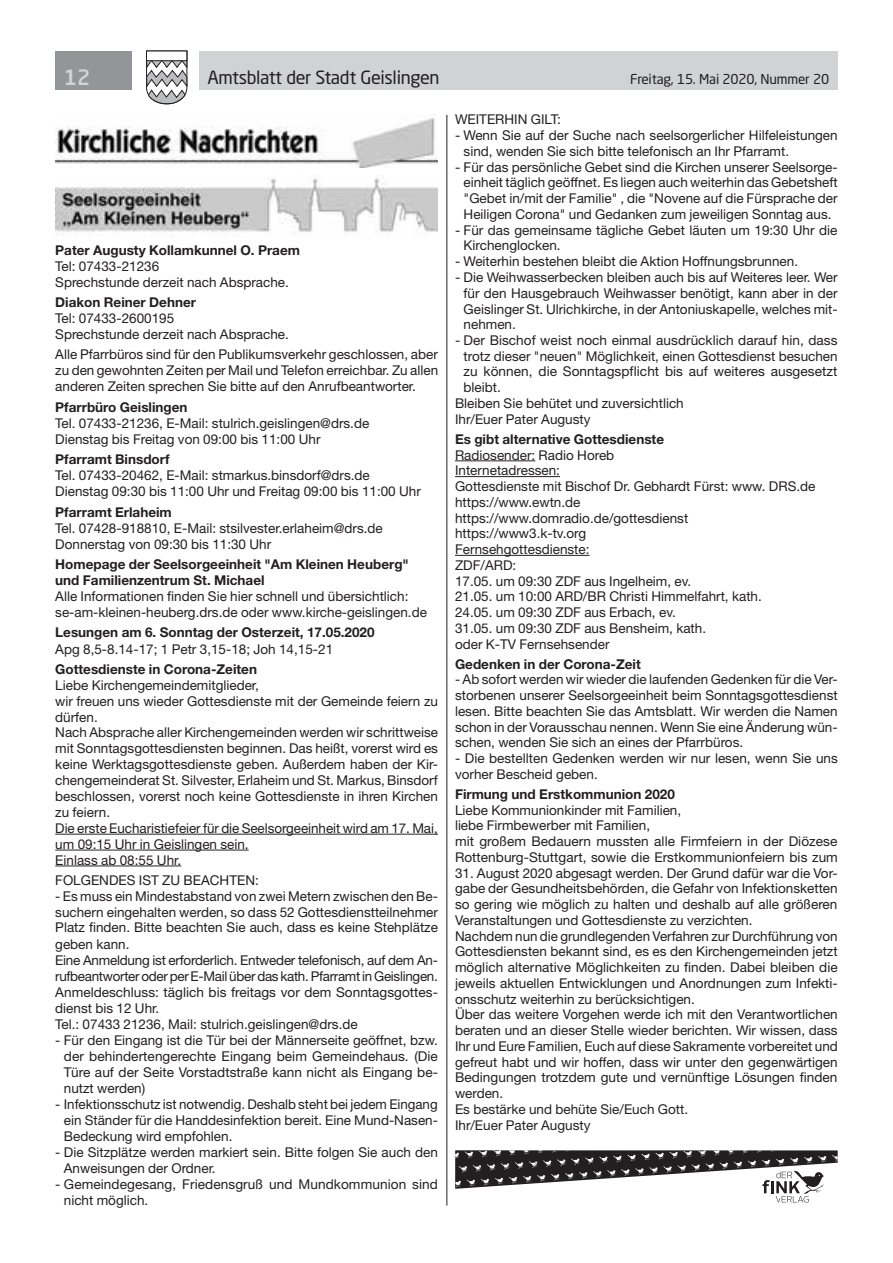
<style>
.page{position:relative;width:893px;height:1263px;background:#fff}
.page>*{position:absolute;margin:0;border:0;box-sizing:border-box;transform-origin:0 0}
.t1{font:500 21px "Neo Sans Std";color:#d1d2d4}
.t2{font:18px "Neo Sans Std";letter-spacing:-.02em;color:#231f20}
.t3{font:13.5px/15.8px "Helvetica Neue LT Std";color:#231f20}
.t4{font:700 13.5px/16px "Helvetica Neue LT Std";color:#231f20}
.t5{font:13.5px "Neo Sans Std";letter-spacing:-.015em;color:#231f20}
</style>
<div class="page">
<div style="left:199px;top:51px;width:639px;height:38px;background:#d1d2d4"></div>
<div style="left:55px;top:51px;width:77px;height:38px;background:#939598"></div>
<svg style="left:146px;top:50px;width:42px;height:55px"></svg>
<div style="left:146px;top:51px;width:41px;height:10px;background:#fff;border:1px solid #231f20"></div>
<hr style="left:446px;top:115px;width:1px;height:1090px;background:#231f20">
<hr style="left:55px;top:834px;width:383px;height:1px;background:#231f20">
<hr style="left:55px;top:850px;width:194px;height:1px;background:#231f20">
<hr style="left:55px;top:866px;width:126px;height:1px;background:#231f20">
<img style="left:55px;top:117px;width:383px;height:51px">
<img style="left:55px;top:175px;width:383px;height:60px">
<hr style="left:455px;top:460px;width:80px;height:1px;background:#231f20">
<hr style="left:455px;top:476px;width:105px;height:1px;background:#231f20">
<hr style="left:455px;top:555px;width:134px;height:1px;background:#231f20">
<svg style="left:455px;top:1150px;width:383px;height:52px"></svg>
<h1 class="t1" style="left:64px;top:64px;width:28px">12</h1>
<h2 class="t2" style="left:207px;top:66px;width:234px">Amtsblatt der Stadt Geislingen</h2>
<p class="t5" style="left:630px;top:71px;width:201px">Freitag, 15. Mai 2020, Nummer 20</p>
<p class="t4" style="left:55px;top:241px;width:246px">Pater Augusty Kollamkunnel O. Praem</p>
<p class="t3" style="left:55px;top:258px;width:235px">Tel: 07433-21236<br>Sprechstunde derzeit nach Absprache.</p>
<p class="t4" style="left:55px;top:294px;width:142px">Diakon Reiner Dehner</p>
<p class="t3" style="left:55px;top:310px;width:235px">Tel: 07433-2600195<br>Sprechstunde derzeit nach Absprache.</p>
<p class="t3" style="left:55px;top:346px;width:384px;text-align:justify">Alle Pfarrbüros sind für den Publikumsverkehr geschlossen, aber zu den gewohnten Zeiten per Mail und Telefon erreichbar. Zu allen anderen Zeiten sprechen Sie bitte auf den Anrufbeantworter.</p>
<p class="t4" style="left:55px;top:399px;width:134px">Pfarrbüro Geislingen</p>
<p class="t3" style="left:55px;top:415px;width:316px">Tel. 07433-21236, E-Mail: stulrich.geislingen@drs.de<br>Dienstag bis Freitag von 09:00 bis 11:00 Uhr</p>
<p class="t4" style="left:55px;top:451px;width:116px">Pfarramt Binsdorf</p>
<p class="t3" style="left:55px;top:467px;width:367px">Tel. 07433-20462, E-Mail: stmarkus.binsdorf@drs.de<br>Dienstag 09:30 bis 11:00 Uhr und Freitag 09:00 bis 11:00 Uhr</p>
<p class="t4" style="left:55px;top:503px;width:118px">Pfarramt Erlaheim</p>
<p class="t3" style="left:55px;top:520px;width:329px">Tel. 07428-918810, E-Mail: stsilvester.erlaheim@drs.de<br>Donnerstag von 09:30 bis 11:30 Uhr</p>
<p class="t4" style="left:55px;top:556px;width:355px">Homepage der Seelsorgeeinheit "Am Kleinen Heuberg" und Familienzentrum St. Michael</p>
<p class="t3" style="left:55px;top:588px;width:373px">Alle Informationen finden Sie hier schnell und übersichtlich: se-am-kleinen-heuberg.drs.de oder www.kirche-geislingen.de</p>
<p class="t4" style="left:55px;top:624px;width:321px">Lesungen am 6. Sonntag der Osterzeit, 17.05.2020</p>
<p class="t3" style="left:55px;top:641px;width:279px">Apg 8,5-8.14-17; 1 Petr 3,15-18; Joh 14,15-21</p>
<p class="t4" style="left:55px;top:661px;width:203px">Gottesdienste in Corona-Zeiten</p>
<p class="t3" style="left:55px;top:677px;width:384px">Liebe Kirchengemeindemitglieder,<br>wir freuen uns wieder Gottesdienste mit der Gemeinde feiern zu dürfen.<br>Nach Absprache aller Kirchengemeinden werden wir schrittweise mit Sonntagsgottesdiensten beginnen. Das heißt, vorerst wird es keine Werktagsgottesdienste geben. Außerdem haben der Kir&shy;chengemeinderat St. Silvester, Erlaheim und St. Markus, Binsdorf beschlossen, vorerst noch keine Gottesdienste in ihren Kirchen zu feiern.<br>Die erste Eucharistiefeier für die Seelsorgeeinheit wird am 17. Mai, um 09:15 Uhr in Geislingen sein.<br>Einlass ab 08:55 Uhr.</p>
<p class="t3" style="left:55px;top:872px;width:205px">FOLGENDES IST ZU BEACHTEN:</p>
<p class="t3" style="left:55px;top:888px;width:384px">- Es muss ein Mindestabstand von zwei Metern zwischen den Be&shy;suchern eingehalten werden, so dass 52 Gottesdienstteilnehmer Platz finden. Bitte beachten Sie auch, dass es keine Stehplätze geben kann.<br>Eine Anmeldung ist erforderlich. Entweder telefonisch, auf dem An&shy;rufbeantworter oder per E-Mail über das kath. Pfarramt in Geislingen.<br>Anmeldeschluss: täglich bis freitags vor dem Sonntagsgottes&shy;dienst bis 12 Uhr.<br>Tel.: 07433 21236, Mail: stulrich.geislingen@drs.de</p>
<p class="t3" style="left:64px;top:1032px;width:376px;text-align:justify;text-indent:-9px">- Für den Eingang ist die Tür bei der Männerseite geöffnet, bzw. der behindertengerechte Eingang beim Gemeindehaus. (Die Türe auf der Seite Vorstadtstraße kann nicht als Eingang be&shy;nutzt werden)</p>
<p class="t3" style="left:64px;top:1096px;width:376px;text-align:justify;text-indent:-9px">- Infektionsschutz ist notwendig. Deshalb steht bei jedem Eingang ein Ständer für die Handdesinfektion bereit. Eine Mund-Nasen-Bedeckung wird empfohlen.</p>
<p class="t3" style="left:64px;top:1144px;width:376px;text-indent:-9px">- Die Sitzplätze werden markiert sein. Bitte folgen Sie auch den<br>Anweisungen der Ordner.</p>
<p class="t3" style="left:64px;top:1176px;width:376px;text-indent:-9px">- Gemeindegesang, Friedensgruß und Mundkommunion sind nicht möglich.</p>
<p class="t3" style="left:455px;top:112px;width:107px">WEITERHIN GILT:</p>
<p class="t3" style="left:464px;top:127px;width:376px;text-indent:-9px">- Wenn Sie auf der Suche nach seelsorgerlicher Hilfeleistungen sind, wenden Sie sich bitte telefonisch an Ihr Pfarramt.</p>
<p class="t3" style="left:464px;top:159px;width:376px;text-align:justify;text-indent:-9px">- Für das persönliche Gebet sind die Kirchen unserer Seelsorge&shy;einheit täglich geöffnet. Es liegen auch weiterhin das Gebetsheft "Gebet in/mit der Familie" , die "Novene auf die Fürsprache der Heiligen Corona" und Gedanken zum jeweiligen Sonntag aus.</p>
<p class="t3" style="left:464px;top:222px;width:375px;text-indent:-9px">- Für das gemeinsame tägliche Gebet läuten um 19:30 Uhr die<br>Kirchenglocken.</p>
<p class="t3" style="left:455px;top:253px;width:345px">- Weiterhin bestehen bleibt die Aktion Hoffnungsbrunnen.</p>
<p class="t3" style="left:464px;top:269px;width:376px;text-align:justify;text-indent:-9px">- Die Weihwasserbecken bleiben auch bis auf Weiteres leer. Wer für den Hausgebrauch Weihwasser benötigt, kann aber in der Geislinger St. Ulrichkirche, in der Antoniuskapelle, welches mit&shy;nehmen.</p>
<p class="t3" style="left:455px;top:332px;width:384px">- Der Bischof weist noch einmal ausdrücklich darauf hin, dass</p>
<p class="t3" style="left:464px;top:348px;width:376px">trotz dieser "neuen" Möglichkeit, einen Gottesdienst besuchen</p>
<p class="t3" style="left:464px;top:364px;width:375px">zu können, die Sonntagspflicht bis auf weiteres ausgesetzt</p>
<p class="t3" style="left:464px;top:379px;width:39px">bleibt.</p>
<p class="t3" style="left:455px;top:395px;width:230px">Bleiben Sie behütet und zuversichtlich</p>
<p class="t3" style="left:455px;top:411px;width:137px">Ihr/Euer Pater Augusty</p>
<p class="t4" style="left:455px;top:431px;width:211px">Es gibt alternative Gottesdienste</p>
<p class="t3" style="left:455px;top:447px;width:362px">Radiosender: Radio Horeb<br>Internetadressen:<br>Gottesdienste mit Bischof Dr. Gebhardt Fürst: www. DRS.de https://www.ewtn.de https://www.domradio.de/gottesdienst https://www3.k-tv.org<br>Fernsehgottesdienste:<br>ZDF/ARD:<br>17.05. um 09:30 ZDF aus Ingelheim, ev.<br>21.05. um 10:00 ARD/BR Christi Himmelfahrt, kath.<br>24.05. um 09:30 ZDF aus Erbach, ev.<br>31.05. um 09:30 ZDF aus Bensheim, kath.<br>oder K-TV Fernsehsender</p>
<p class="t4" style="left:455px;top:655px;width:187px">Gedenken in der Corona-Zeit</p>
<p class="t3" style="left:455px;top:671px;width:384px;text-align:justify">- Ab sofort werden wir wieder die laufenden Gedenken für die Ver&shy;storbenen unserer Seelsorgeeinheit beim Sonntagsgottesdienst lesen. Bitte beachten Sie das Amtsblatt. Wir werden die Namen schon in der Vorausschau nennen. Wenn Sie eine Änderung wün&shy;schen, wenden Sie sich an eines der Pfarrbüros.</p>
<p class="t3" style="left:455px;top:750px;width:384px">- Die bestellten Gedenken werden wir nur lesen, wenn Sie uns vorher Bescheid geben.</p>
<p class="t4" style="left:455px;top:786px;width:221px">Firmung und Erstkommunion 2020</p>
<p class="t3" style="left:455px;top:802px;width:384px">Liebe Kommunionkinder mit Familien,<br>liebe Firmbewerber mit Familien,<br>mit großem Bedauern mussten alle Firmfeiern in der Diözese Rottenburg-Stuttgart, sowie die Erstkommunionfeiern bis zum</p>
<p class="t3" style="left:455px;top:865px;width:384px">31. August 2020 abgesagt werden. Der Grund dafür war die Vor&shy;gabe der Gesundheitsbehörden, die Gefahr von Infektionsketten so gering wie möglich zu halten und deshalb auf alle größeren Veranstaltungen und Gottesdienste zu verzichten.<br>Nachdem nun die grundlegenden Verfahren zur Durchführung von Gottesdiensten bekannt sind, es es den Kirchengemeinden jetzt möglich alternative Möglichkeiten zu finden. Dabei bleiben die jeweils aktuellen Entwicklungen und Anordnungen zum Infekti&shy;onsschutz weiterhin zu berücksichtigen.<br>Über das weitere Vorgehen werde ich mit den Verantwortlichen beraten und an dieser Stelle wieder berichten. Wir wissen, dass Ihr und Eure Familien, Euch auf diese Sakramente vorbereitet und gefreut habt und wir hoffen, dass wir unter den gegenwärtigen Bedingungen trotzdem gute und vernünftige Lösungen finden werden.<br>Es bestärke und behüte Sie/Euch Gott.<br>Ihr/Euer Pater Augusty</p>
</div>
